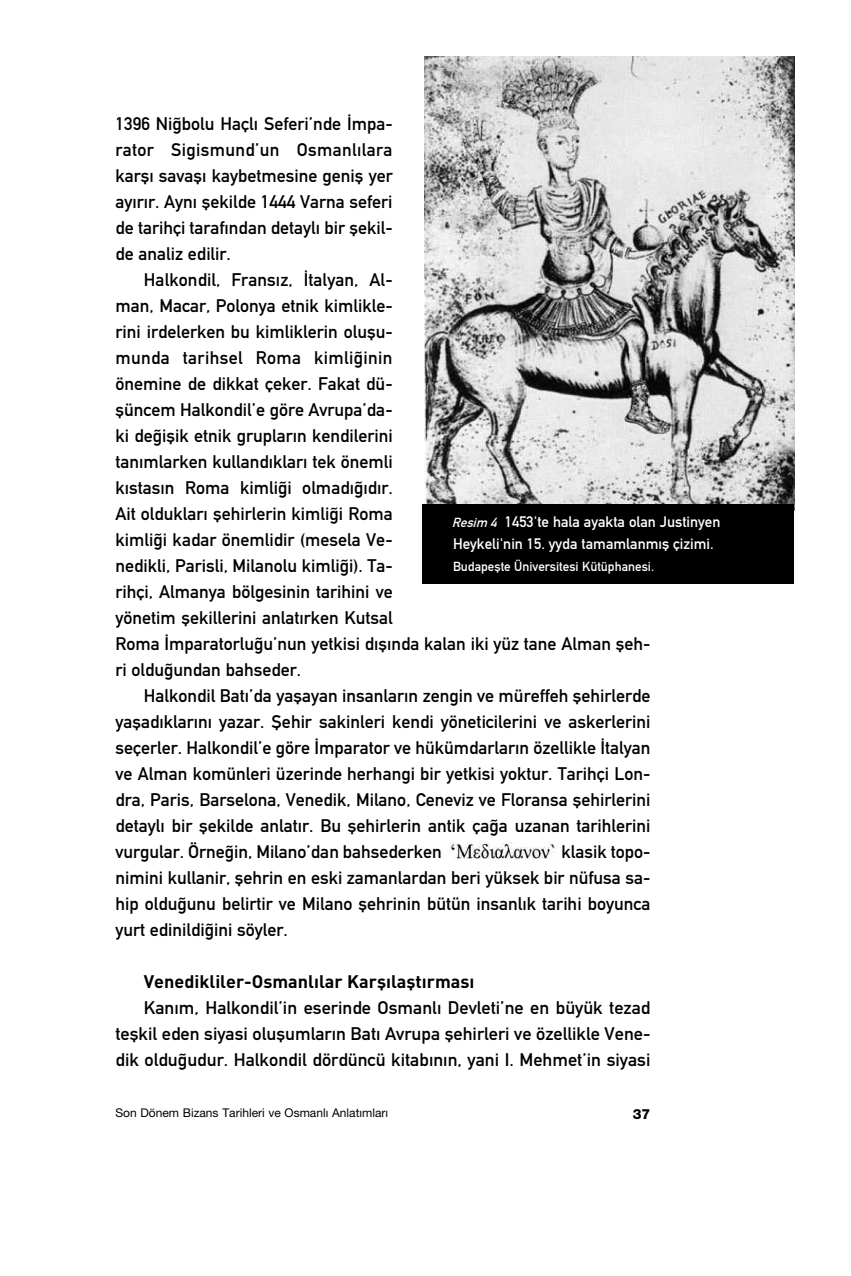
<style>
.page{position:relative;width:851px;height:1276px;background:#fff}
.page>*{position:absolute;margin:0;border:0;box-sizing:border-box;transform-origin:0 0}
.t1{font:18px/26px "DINBEK Mitt Alternate";color:#000;text-align:justify}
.t2{font:700 18px "DINBEK";color:#000}
.t3{font:15px/22px "DINBEK Mitt Alternate";color:#fff}
.t4{font:800 14px "Helvetica Neu";color:#000}
.t5{font:13px "DINBEK Mitt Alternate";color:#fff}
.t6{font:12px "Helvetica Neu Roman";color:#000}
.s1{color:#fff}
.s2{font-style:italic;font-size:13px}
</style>
<div class="page">
<img style="left:424px;top:57px;width:370px;height:448px">
<div style="left:422px;top:505px;width:372px;height:79px;background:#000"></div>
<img style="left:450px;top:842px;width:105px;height:18px">
<p class="t1" style="left:115px;top:112px;width:279px">1396 Ni¤bolu Haçl› Seferi’nde ‹mpa&shy;rator Sigismund’un Osmanl›lara karfl› savafl› kaybetmesine genifl yer ay›r›r. Ayn› flekilde 1444 Varna seferi de tarihçi taraf›ndan detayl› bir flekil&shy;de analiz edilir.</p>
<p class="t1" style="left:115px;top:268px;width:536px;text-align:left;text-indent:28px">Halkondil, Frans›z, ‹talyan, Al-<br>man, Macar, Polonya etnik kimlikle-<br>rini irdelerken bu kimliklerin oluflu-<br>munda tarihsel Roma kimli¤inin<br>önemine de dikkat çeker. Fakat dü-<br>flüncem Halkondil’e göre Avrupa’da-<br>ki de¤iflik etnik gruplar›n kendilerini<br>tan›mlarken kulland›klar› tek önemli<br>k›stas›n Roma kimli¤i olmad›¤›d›r.<br>Ait olduklar› flehirlerin kimli¤i Roma<br>kimli¤i kadar önemlidir (mesela Ve-<br>nedikli, Parisli, Milanolu kimli¤i). Ta-<br>rihçi, Almanya bölgesinin tarihini ve<br>yönetim flekillerini anlat›rken Kutsal<br>Roma ‹mparatorlu¤u’nun yetkisi d›fl›nda kalan iki yüz tane Alman fleh&shy;ri oldu¤undan bahseder.</p>
<p class="t1" style="left:115px;top:684px;width:536px;text-indent:28px">Halkondil Bat›’da yaflayan insanlar›n zengin ve müreffeh flehirlerde yaflad›klar›n› yazar. fiehir sakinleri kendi yöneticilerini ve askerlerini seçerler. Halkondil’e göre ‹mparator ve hükümdarlar›n özellikle ‹talyan ve Alman komünleri üzerinde herhangi bir yetkisi yoktur. Tarihçi Lon&shy;dra, Paris, Barselona, Venedik, Milano, Ceneviz ve Floransa flehirlerini detayl› bir flekilde anlat›r. Bu flehirlerin antik ça¤a uzanan tarihlerini vurgular. Örne¤in, Milano’dan bahsederken <span class="s1">‘________...__`</span> klasik topo&shy;nimini kullanir, flehrin en eski zamanlardan beri yüksek bir nüfusa sa&shy;hip oldu¤unu belirtir ve Milano flehrinin bütün insanl›k tarihi boyunca yurt edinildi¤ini söyler.</p>
<p class="t2" style="left:144px;top:969px;width:332px">Venedikliler-Osmanl›lar Karfl›laflt›rmas›</p>
<p class="t1" style="left:115px;top:996px;width:536px;text-indent:28px">Kan›m, Halkondil’in eserinde Osmanl› Devleti’ne en büyük tezad teflkil eden siyasi oluflumlar›n Bat› Avrupa flehirleri ve özellikle Vene&shy;dik oldu¤udur. Halkondil dördüncü kitab›n›n, yani I. Mehmet’in siyasi</p>
<p class="t6" style="left:115px;top:1106px;width:274px">Son Dönem Bizans Tarihleri ve Osmanl› Anlat›mlar›</p>
<p class="t4" style="left:632px;top:1106px;width:19px">37</p>
<p class="t3" style="left:453px;top:512px;width:269px"><span class="s2">Resim 4</span> 1453'te hala ayakta olan Justinyen<br>Heykeli'nin 15. yyda tamamlanm›fl çizimi.</p>
<p class="t5" style="left:453px;top:561px;width:203px">Budapeflte Üniversitesi Kütüphanesi.</p>
</div>
